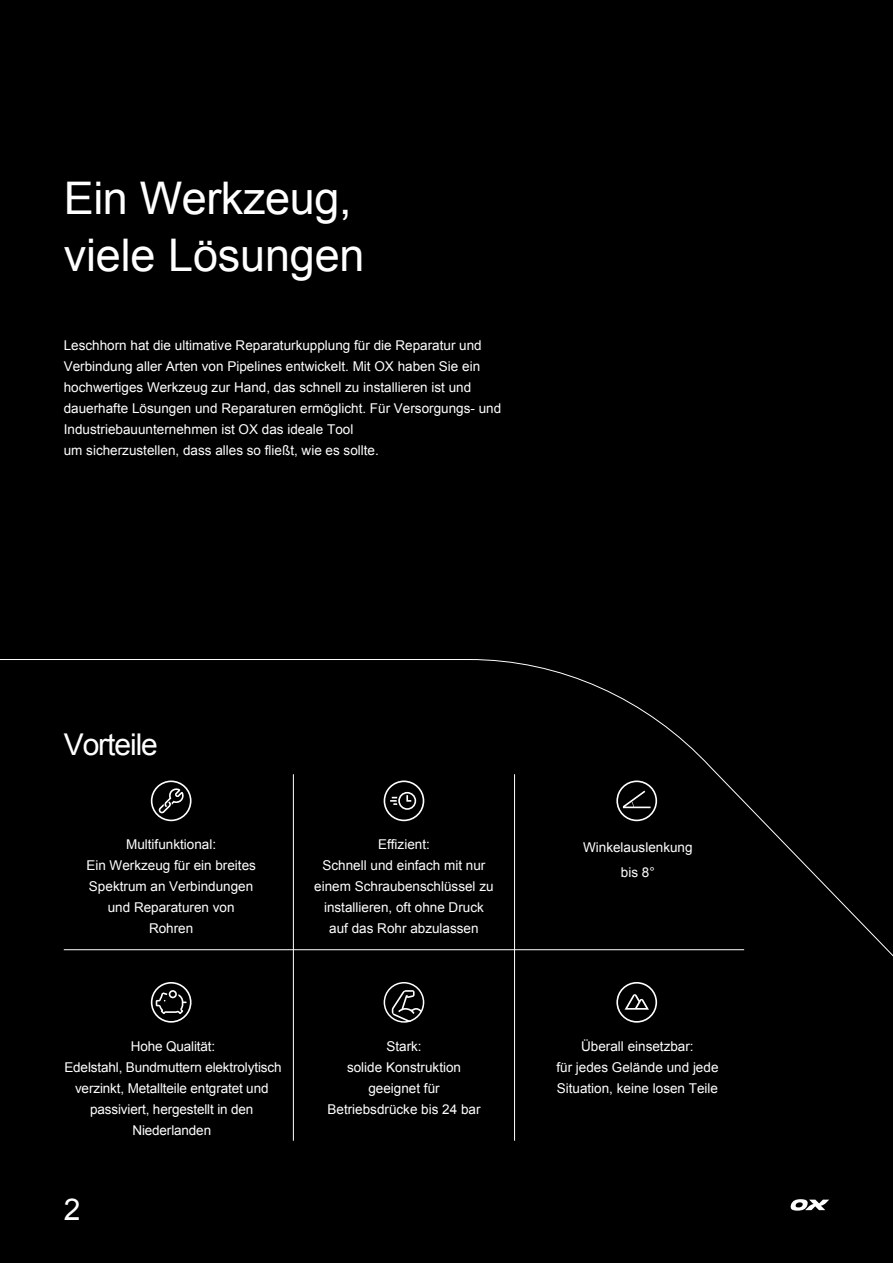
<style>
.page{position:relative;width:893px;height:1263px;background:#000}
.page>*{position:absolute;margin:0;border:0;box-sizing:border-box;transform-origin:0 0}
.t1{font:45px/57px "Arial";letter-spacing:-.005em;color:#fff}
.t2{font:30px "Arial";letter-spacing:-.035em;color:#fff}
.t3{font:30px "Arial";color:#fff}
.t4{font:13.5px/21px "Arial";color:#fff;text-align:center}
.s1{font-style:inherit}
</style>
<div class="page">
<svg style="left:0;top:659px;width:893px;height:552px"></svg>
<svg style="left:151px;top:982px;width:41px;height:41px"></svg>
<svg style="left:384px;top:982px;width:40px;height:41px"></svg>
<svg style="left:151px;top:780px;width:41px;height:41px"></svg>
<svg style="left:384px;top:780px;width:40px;height:41px"></svg>
<hr style="left:64px;top:949px;width:680px;height:1px;background:#fff">
<hr style="left:514px;top:774px;width:1px;height:367px;background:#fff">
<hr style="left:293px;top:774px;width:1px;height:367px;background:#fff">
<svg style="left:790px;top:1199px;width:39px;height:11px"></svg>
<h1 class="t1" style="left:64px;top:170px;width:302px">Ein Werkzeug, viele Lösungen</h1>
<p class="t4" style="left:64px;top:335px;width:439px;text-align:left"><span class="s1">Leschhorn</span> hat die ultimative Reparaturkupplung für die Reparatur und Verbindung aller Arten von Pipelines entwickelt. Mit OX haben Sie ein hochwertiges Werkzeug zur Hand, das schnell zu installieren ist und dauerhafte Lösungen und Reparaturen ermöglicht. Für Versorgungs- und Industriebauunternehmen ist OX das ideale Tool<br>um sicherzustellen, dass alles so fließt, wie es sollte.</p>
<h2 class="t2" style="left:64px;top:725px;width:96px">Vorteile</h2>
<p class="t4" style="left:86px;top:834px;width:171px">Multifunktional:<br>Ein Werkzeug für ein breites<br>Spektrum an Verbindungen und Reparaturen von<br>Rohren</p>
<p class="t4" style="left:314px;top:834px;width:181px">Effizient:<br>Schnell und einfach mit nur einem Schraubenschlüssel zu installieren, oft ohne Druck auf das Rohr abzulassen</p>
<p class="t4" style="left:583px;top:835px;width:111px;line-height:25.2px">Winkelauslenkung bis 8°</p>
<p class="t4" style="left:64px;top:1036px;width:219px">Hohe Qualität:<br>Edelstahl, Bundmuttern elektrolytisch verzinkt, Metallteile entgratet und passiviert, hergestellt in den<br>Niederlanden</p>
<p class="t4" style="left:327px;top:1036px;width:155px">Stark:<br>solide Konstruktion geeignet für<br>Betriebsdrücke bis 24 bar</p>
<p class="t4" style="left:556px;top:1036px;width:164px">Überall einsetzbar:<br>für jedes Gelände und jede<br>Situation, keine losen Teile</p>
<h2 class="t3" style="left:64px;top:1190px;width:18px">2</h2>
</div>
